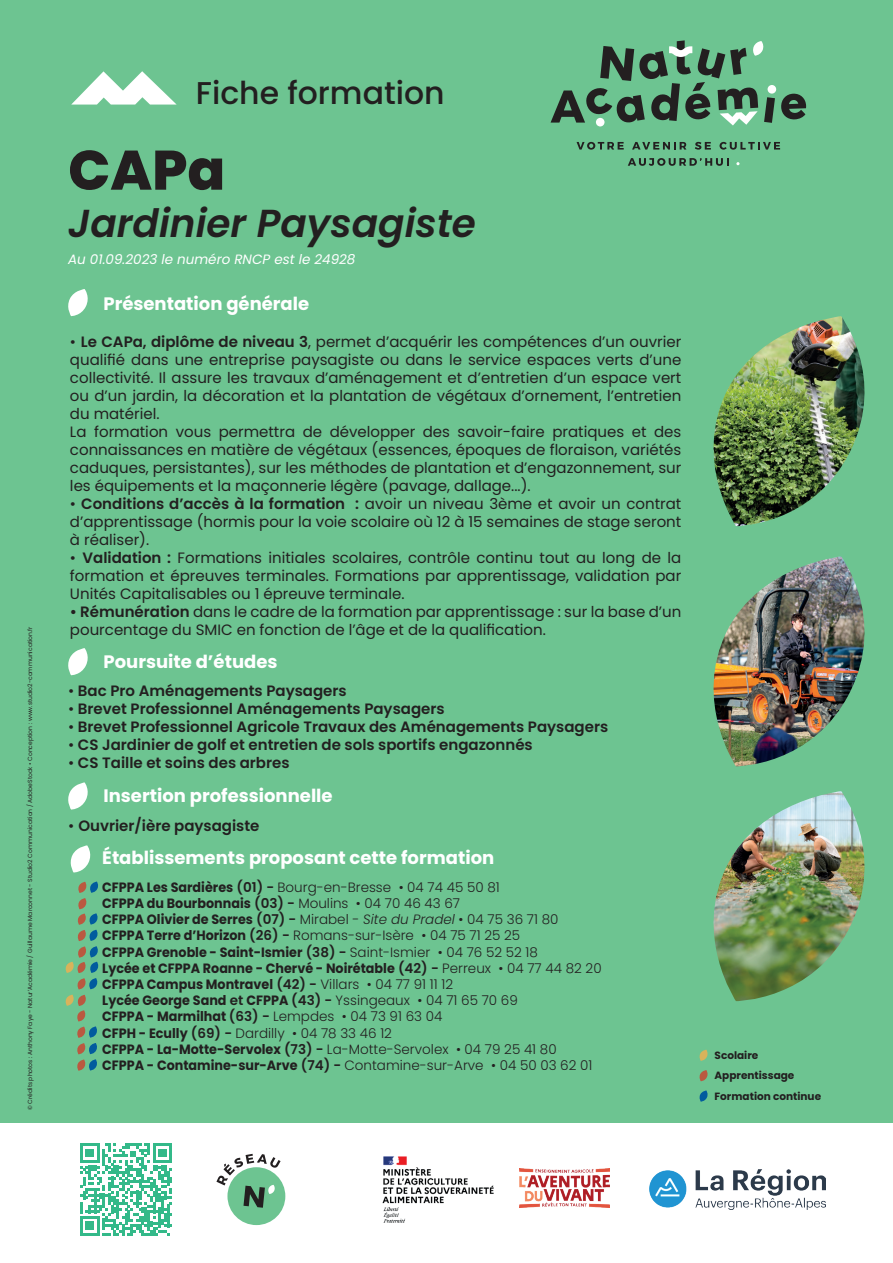
<style>
.page{position:relative;width:893px;height:1263px;background:#fff}
.page>*{position:absolute;margin:0;border:0;box-sizing:border-box;transform-origin:0 0}
.t1{font:800 55.5px "Poppins";color:#231f20}
.t2{font:italic 600 39px "Poppins";color:#231f20}
.t3{font:500 31.5px "Poppins";color:#231f20}
.t4{font:700 18px "Poppins";color:#fff}
.t5{font:15px/18px "Poppins";color:#231f20}
.t6{font:600 15px "Poppins";color:#231f20}
.t7{font:300 13.5px/16.2px "Poppins";color:#231f20}
.t8{font:italic 13.5px "Poppins";color:#fff}
.t9{font:700 10.5px/20.4px "Poppins";color:#231f20}
.t10{font:6px "Poppins";color:#231f20}
.s1{font-weight:600}
.s2{font-weight:400}
.s3{font-weight:700}
.s4{font-style:italic}
</style>
<div class="page">
<div style="left:0;top:0;width:893px;height:1122px;background:#6dc491"></div>
<svg style="left:71px;top:71px;width:106px;height:34px"></svg>
<svg style="left:577px;top:142px;width:47px;height:8px"></svg>
<svg style="left:632px;top:142px;width:54px;height:8px"></svg>
<svg style="left:695px;top:142px;width:16px;height:8px"></svg>
<svg style="left:719px;top:142px;width:61px;height:8px"></svg>
<svg style="left:628px;top:158px;width:101px;height:8px"></svg>
<svg style="left:781px;top:93px;width:25px;height:27px"></svg>
<svg style="left:551px;top:40px;width:224px;height:86px"></svg>
<svg style="left:68px;top:289px;width:20px;height:27px"></svg>
<img style="left:713px;top:316px;width:152px;height:210px">
<img style="left:713px;top:556px;width:152px;height:210px">
<svg style="left:68px;top:648px;width:20px;height:27px"></svg>
<svg style="left:68px;top:782px;width:20px;height:27px"></svg>
<svg style="left:70px;top:845px;width:21px;height:27px"></svg>
<img style="left:714px;top:791px;width:150px;height:210px">
<img style="left:382px;top:1156px;width:112px;height:67px">
<div style="left:227px;top:1167px;width:58px;height:58px;background:#6dc491;border-radius:50%"></div>
<svg style="left:216px;top:1154px;width:65px;height:54px"></svg>
<img style="left:520px;top:1169px;width:89px;height:39px">
<img style="left:649px;top:1169px;width:176px;height:41px">
<svg style="left:80px;top:1143px;width:92px;height:93px"></svg>
<svg style="left:699px;top:1070px;width:9px;height:11px"></svg>
<svg style="left:699px;top:1050px;width:9px;height:11px"></svg>
<svg style="left:699px;top:1090px;width:9px;height:12px"></svg>
<svg style="left:65px;top:881px;width:34px;height:190px"></svg>
<p class="t10" style="left:27px;top:1110px;width:485px;rotate:-90deg">© Crédits photos : Anthony Faye - Natur’Académie / Guillaume Marconnet - Studio2 Communication / AdobeStock • Conception : www.studio2-communication.fr</p>
<h3 class="t3" style="left:196px;top:75px;width:250px">Fiche formation</h3>
<h1 class="t1" style="left:68px;top:138px;width:159px">CAPa</h1>
<h2 class="t2" style="left:68px;top:200px;width:409px">Jardinier Paysagiste</h2>
<p class="t8" style="left:68px;top:251px;width:289px">Au 01.09.2023 le numéro RNCP est le 24928</p>
<p class="t4" style="left:103px;top:293px;width:207px">Présentation générale</p>
<p class="t5" style="left:70px;top:333px;width:613px">• <span class="s1">Le CAPa, diplôme de niveau 3</span>, permet d’acquérir les compétences d’un ouvrier qualifié dans une entreprise paysagiste ou dans le service espaces verts d’une collectivité. Il assure les travaux d’aménagement et d’entretien d’un espace vert ou d’un jardin, la décoration et la plantation de végétaux d’ornement, l’entretien du matériel.<br>La formation vous permettra de développer des savoir-faire pratiques et des connaissances en matière de végétaux (essences, époques de floraison, variétés caduques, persistantes), sur les méthodes de plantation et d’engazonnement, sur les équipements et la maçonnerie légère (pavage, dallage...).</p>
<p class="t5" style="left:70px;top:495px;width:613px;text-align:justify">• <span class="s1">Conditions d’accès à la formation :</span> avoir un niveau 3ème et avoir un contrat d’apprentissage (hormis pour la voie scolaire où 12 à 15 semaines de stage seront à réaliser).</p>
<p class="t5" style="left:70px;top:549px;width:613px;text-align:justify">• <span class="s1">Validation :</span> Formations initiales scolaires, contrôle continu tout au long de la formation et épreuves terminales. Formations par apprentissage, validation par Unités Capitalisables ou 1 épreuve terminale.</p>
<p class="t5" style="left:70px;top:603px;width:613px"><span class="s1">• Rémunération</span> dans le cadre de la formation par apprentissage : sur la base d’un pourcentage du SMIC en fonction de l’âge et de la qualification.</p>
<p class="t4" style="left:103px;top:651px;width:175px">Poursuite d’études</p>
<p class="t6" style="left:68px;top:682px;width:280px"><span class="s2">•</span> Bac Pro Aménagements Paysagers</p>
<p class="t6" style="left:68px;top:700px;width:378px"><span class="s2">•</span> Brevet Professionnel Aménagements Paysagers</p>
<p class="t6" style="left:68px;top:718px;width:542px"><span class="s2">•</span> Brevet Professionnel Agricole Travaux des Aménagements Paysagers</p>
<p class="t6" style="left:68px;top:736px;width:466px"><span class="s2">•</span> CS Jardinier de golf et entretien de sols sportifs engazonnés</p>
<p class="t6" style="left:68px;top:754px;width:223px"><span class="s2">•</span> CS Taille et soins des arbres</p>
<p class="t4" style="left:103px;top:785px;width:231px">Insertion professionnelle</p>
<p class="t6" style="left:68px;top:817px;width:193px"><span class="s2">•</span> Ouvrier/ière paysagiste</p>
<p class="t4" style="left:102px;top:847px;width:393px">Établissements proposant cette formation</p>
<p class="t7" style="left:102px;top:879px;width:501px"><span class="s3">CFPPA Les Sardières</span> <span class="s1">(01) -</span> Bourg-en-Bresse • 04 74 45 50 81<br><span class="s3">CFPPA du Bourbonnais</span> <span class="s1">(03) -</span> Moulins • 04 70 46 43 67<br><span class="s3">CFPPA Olivier de Serres</span> <span class="s1">(07) -</span> Mirabel - <span class="s4">Site du Pradel</span> • 04 75 36 71 80<br><span class="s3">CFPPA Terre d’Horizon</span> <span class="s1">(26) -</span> Romans-sur-Isère • 04 75 71 25 25<br><span class="s3">CFPPA Grenoble - Saint-Ismier</span> <span class="s1">(38) -</span> Saint-Ismier • 04 76 52 52 18<br><span class="s3">Lycée et CFPPA Roanne - Chervé - Noirétable</span> <span class="s1">(42) -</span> Perreux • 04 77 44 82 20<br><span class="s3">CFPPA Campus Montravel</span> <span class="s1">(42) -</span> Villars • 04 77 91 11 12<br><span class="s3">Lycée George Sand</span> <span class="s1">et</span> <span class="s3">CFPPA</span> <span class="s1">(43) -</span> Yssingeaux • 04 71 65 70 69<br><span class="s3">CFPPA - Marmilhat</span> <span class="s1">(63) -</span> Lempdes • 04 73 91 63 04<br><span class="s3">CFPH - Ecully</span> <span class="s1">(69) -</span> Dardilly • 04 78 33 46 12<br><span class="s3">CFPPA - La-Motte-Servolex</span> <span class="s1">(73) -</span> La-Motte-Servolex • 04 79 25 41 80<br><span class="s3">CFPPA - Contamine-sur-Arve</span> <span class="s1">(74) -</span> Contamine-sur-Arve • 04 50 03 62 01</p>
<p class="t9" style="left:714px;top:1045px;width:108px">Scolaire<br>Apprentissage<br>Formation continue</p>
</div>
